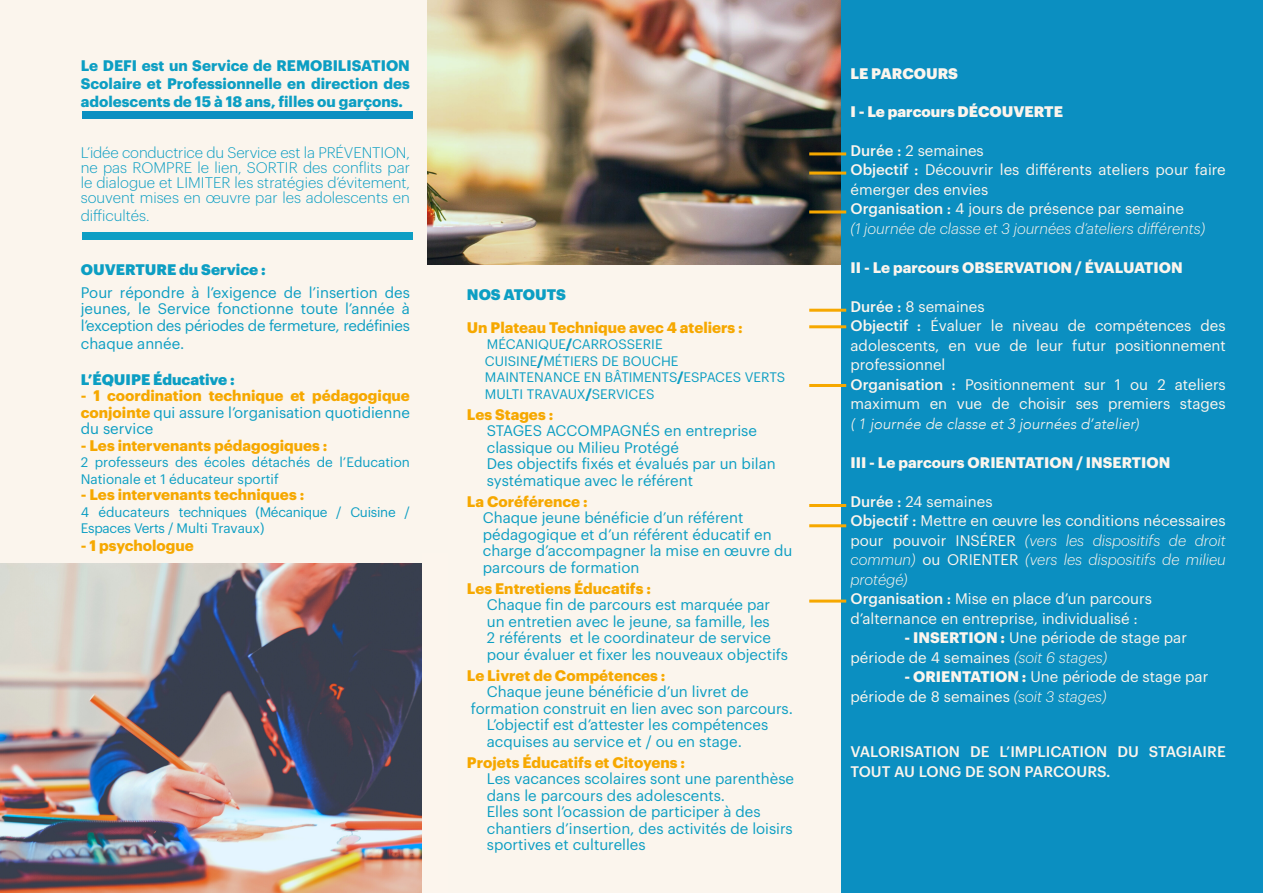
<style>
.page{position:relative;width:1263px;height:893px;background:#fbf5ed}
.page>*{position:absolute;margin:0;border:0;box-sizing:border-box;transform-origin:0 0}
.t1{font:15px/16.5px "Graphik";color:#0c9ec3}
.t2{font:15px/19.5px "Graphik";color:#fcf5ed}
.t3{font:700 15px/16.5px "Graphik";color:#f6a800;text-align:justify}
.t4{font:italic 300 15px/19.5px "Graphik";color:#fcf5ed;text-align:justify}
.t5{font:300 15px/15px "Graphik";color:#0c9ec3;text-align:justify}
.t6{font:700 15px/18px "Graphik";color:#0c9ec3;text-align:justify}
.t7{font:700 15px "Graphik";color:#fcf5ed}
.t8{font:500 15px/19.5px "Graphik";color:#fcf5ed}
.t9{font:900 15px "Graphik";color:#0c9ec3}
.t10{font:900 15px "Graphik";color:#fcf5ed}
.t11{font:13.5px/16.5px "Graphik";color:#0c9ec3}
.t12{font:13.5px/16.5px "Graphik";letter-spacing:-.02em;color:#0c9ec3}
.s1{font-weight:400;color:#0c9ec3}
.s2{font-weight:900}
.s3{font-weight:500}
.s4{font-family:"Avenir";font-weight:300;font-style:italic}
.s5{font-weight:500;font-style:normal}
.s6{font-weight:400;font-style:normal}
.s7{font-weight:700}
.s8{font-weight:300;font-style:italic}
</style>
<div class="page">
<img style="left:0;top:563px;width:422px;height:330px">
<img style="left:428px;top:0;width:414px;height:264px">
<div style="left:842px;top:0;width:421px;height:893px;background:#0b8fc1"></div>
<div style="left:83px;top:111px;width:330px;height:8px;background:#0b8fc1"></div>
<div style="left:83px;top:232px;width:330px;height:8px;background:#0d9ec4"></div>
<hr style="left:809px;top:504px;width:37px;height:3px;background:#f6a800">
<hr style="left:809px;top:524px;width:37px;height:3px;background:#f6a800">
<hr style="left:809px;top:600px;width:37px;height:3px;background:#f6a800">
<hr style="left:809px;top:325px;width:37px;height:3px;background:#f6a800">
<hr style="left:809px;top:384px;width:37px;height:3px;background:#f6a800">
<hr style="left:809px;top:210px;width:37px;height:3px;background:#f6a800">
<hr style="left:809px;top:152px;width:37px;height:3px;background:#f6a800">
<hr style="left:809px;top:172px;width:37px;height:3px;background:#f6a800">
<hr style="left:809px;top:309px;width:37px;height:3px;background:#f6a800">
<p class="t6" style="left:81px;top:55px;width:331px">Le DEFI est un Service de REMOBILISATION Scolaire et Professionnelle en direction des adolescents de 15 à 18 ans, filles ou garçons.</p>
<p class="t5" style="left:81px;top:144px;width:331px">L’idée conductrice du Service est la PRÉVENTION, ne pas ROMPRE le lien, SORTIR des conflits par le dialogue et LIMITER les stratégies d’évitement, souvent mises en œuvre par les adolescents en</p>
<p class="t5" style="left:81px;top:207px;width:70px">difficultés.</p>
<p class="t9" style="left:81px;top:258px;width:186px">OUVERTURE du Service :</p>
<p class="t1" style="left:81px;top:283px;width:331px;text-align:justify">Pour répondre à l’exigence de l’insertion des jeunes, le Service fonctionne toute l’année à l’exception des périodes de fermeture, redéfinies</p>
<p class="t1" style="left:81px;top:334px;width:105px">chaque année.</p>
<p class="t9" style="left:81px;top:368px;width:155px">L’ÉQUIPE Éducative :</p>
<p class="t3" style="left:81px;top:386px;width:331px">- 1 coordination technique et pédagogique conjointe <span class="s1">qui assure l’organisation quotidienne du service</span></p>
<p class="t3" style="left:81px;top:436px;width:248px">- Les intervenants pédagogiques :</p>
<p class="t11" style="left:81px;top:453px;width:331px">2 professeurs des écoles détachés de l’Education<br>Nationale et 1 éducateur sportif</p>
<p class="t3" style="left:81px;top:485px;width:225px">- Les intervenants techniques :</p>
<p class="t12" style="left:81px;top:502px;width:331px">4 éducateurs techniques (Mécanique / Cuisine /<br>Espaces Verts / Multi Travaux)</p>
<p class="t3" style="left:81px;top:536px;width:115px">- 1 psychologue</p>
<p class="t9" style="left:467px;top:283px;width:101px">NOS ATOUTS</p>
<p class="t3" style="left:467px;top:318px;width:277px">Un Plateau Technique avec 4 ateliers :</p>
<p class="t11" style="left:487px;top:335px;width:177px">MÉCANIQUE<span class="s2">/</span>CARROSSERIE</p>
<p class="t11" style="left:485px;top:352px;width:195px">CUISINE<span class="s2">/</span>MÉTIERS DE BOUCHE</p>
<p class="t11" style="left:485px;top:368px;width:302px">MAINTENANCE EN BÂTIMENTS<span class="s2">/</span>ESPACES VERTS</p>
<p class="t11" style="left:485px;top:385px;width:171px">MULTI TRAVAUX<span class="s2">/</span>SERVICES</p>
<p class="t3" style="left:467px;top:405px;width:88px">Les Stages :</p>
<p class="t1" style="left:487px;top:421px;width:272px">STAGES ACCOMPAGNÉS en entreprise classique ou Milieu Protégé</p>
<p class="t1" style="left:487px;top:454px;width:290px">Des objectifs fixés et évalués par un bilan systématique avec le référent</p>
<p class="t3" style="left:467px;top:492px;width:122px">La Coréférence :</p>
<p class="t1" style="left:483px;top:508px;width:311px">Chaque jeune bénéficie d’un référent pédagogique et d’un référent éducatif en charge d’accompagner la mise en œuvre du parcours de formation</p>
<p class="t3" style="left:467px;top:579px;width:186px">Les Entretiens Éducatifs :</p>
<p class="t1" style="left:487px;top:595px;width:303px">Chaque fin de parcours est marquée par un entretien avec le jeune, sa famille, les<br>2 référents et le coordinateur de service pour évaluer et fixer les nouveaux objectifs</p>
<p class="t3" style="left:467px;top:666px;width:200px">Le Livret de Compétences :</p>
<p class="t1" style="left:471px;top:682px;width:324px;text-indent:16px">Chaque jeune bénéficie d’un livret de formation construit en lien avec son parcours.</p>
<p class="t1" style="left:487px;top:715px;width:283px">L’objectif est d’attester les compétences acquises au service et / ou en stage.</p>
<p class="t3" style="left:467px;top:753px;width:220px">Projets Éducatifs et Citoyens :</p>
<p class="t1" style="left:487px;top:769px;width:309px">Les vacances scolaires sont une parenthèse dans le parcours des adolescents.</p>
<p class="t1" style="left:487px;top:802px;width:308px">Elles sont l’ocassion de participer à des chantiers d’insertion, des activités de loisirs sportives et culturelles</p>
<p class="t10" style="left:850px;top:62px;width:109px">LE PARCOURS</p>
<p class="t10" style="left:850px;top:100px;width:214px">I - Le parcours DÉCOUVERTE</p>
<p class="t2" style="left:850px;top:139px;width:135px"><span class="s3">Durée :</span> 2 semaines</p>
<p class="t2" style="left:850px;top:159px;width:377px"><span class="s3">Objectif :</span> Découvrir les différents ateliers pour faire émerger des envies</p>
<p class="t2" style="left:850px;top:198px;width:335px"><span class="s3">Organisation :</span> 4 jours de présence par semaine</p>
<p class="t4" style="left:850px;top:217px;width:356px">(1 journée de classe et 3 journées d’ateliers différents)</p>
<p class="t7" style="left:850px;top:256px;width:334px">II - Le parcours OBSERVATION / ÉVALUATION</p>
<p class="t2" style="left:850px;top:295px;width:136px"><span class="s3">Durée :</span> 8 semaines</p>
<p class="t2" style="left:850px;top:315px;width:377px;text-align:justify"><span class="s3">Objectif :</span> Évaluer le niveau de compétences des adolescents, en vue de leur futur positionnement professionnel</p>
<p class="t2" style="left:850px;top:373px;width:377px;text-align:justify"><span class="s3">Organisation :</span> Positionnement sur 1 ou 2 ateliers maximum en vue de choisir ses premiers stages <span class="s4">( 1 journée de classe et 3 journées d’atelier)</span></p>
<p class="t7" style="left:850px;top:451px;width:321px">III - Le parcours ORIENTATION / INSERTION</p>
<p class="t2" style="left:850px;top:490px;width:144px"><span class="s3">Durée :</span> 24 semaines</p>
<p class="t4" style="left:850px;top:510px;width:377px"><span class="s5">Objectif :</span> <span class="s6">Mettre en œuvre les conditions nécessaires pour pouvoir INSÉRER</span> (vers les dispositifs de droit commun) <span class="s6">ou ORIENTER</span> (vers les dispositifs de milieu protégé)</p>
<p class="t2" style="left:850px;top:588px;width:303px"><span class="s3">Organisation :</span> Mise en place d’un parcours d’alternance en entreprise, individualisé :</p>
<p class="t2" style="left:850px;top:627px;width:338px;text-indent:54px"><span class="s7">- INSERTION :</span> Une période de stage par période de 4 semaines <span class="s8">(soit 6 stages)</span></p>
<p class="t2" style="left:850px;top:666px;width:359px;text-indent:54px"><span class="s7">- ORIENTATION :</span> Une période de stage par période de 8 semaines <span class="s8">(soit 3 stages)</span></p>
<p class="t8" style="left:850px;top:741px;width:377px">VALORISATION DE L’IMPLICATION DU STAGIAIRE<br>TOUT AU LONG DE SON PARCOURS.</p>
</div>
